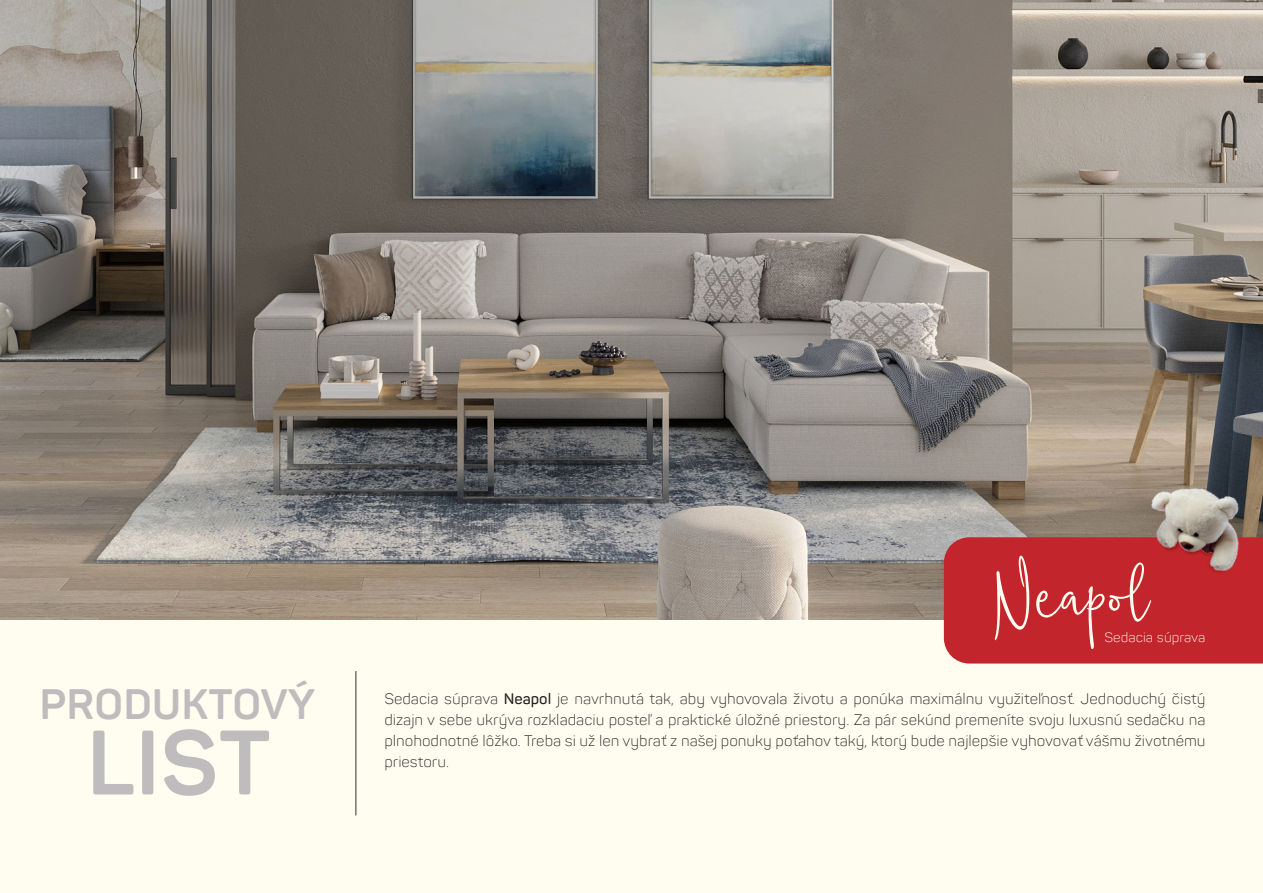
<style>
.page{position:relative;width:1263px;height:893px;background:#fffdf0}
.page>*{position:absolute;margin:0;border:0;box-sizing:border-box;transform-origin:0 0}
.t1{font:108px "Musette Script";color:#fffdf0}
.t2{font:700 90px "Panton";color:#bfbcbe}
.t3{font:700 42px "Panton";color:#bfbcbe}
.t4{font:300 15px/21px "Panton";color:#231f20;text-align:justify}
.t5{font:300 13.5px "Panton";color:#fffdf0}
.s1{font-weight:600}
</style>
<div class="page">
<img style="left:0;top:0;width:1263px;height:619px">
<div style="left:944px;top:537px;width:319px;height:126px;background:#c3252d"></div>
<hr style="left:356px;top:671px;width:1px;height:144px;background:#322d32">
<img style="left:1126px;top:468px;width:135px;height:126px">
<p class="t3" style="left:39px;top:678px;width:278px">PRODUKTOVÝ</p>
<p class="t2" style="left:86px;top:706px;width:186px">LIST</p>
<p class="t1" style="left:995px;top:511px;width:159px">Neapol</p>
<p class="t5" style="left:1104px;top:629px;width:103px">Sedacia súprava</p>
<p class="t4" style="left:384px;top:688px;width:823px">Sedacia súprava <span class="s1">Neapol</span> je navrhnutá tak, aby vyhovovala životu a ponúka maximálnu využiteľnosť. Jednoduchý čistý dizajn v sebe ukrýva rozkladaciu posteľ a praktické úložné priestory. Za pár sekúnd premeníte svoju luxusnú sedačku na plnohodnotné lôžko. Treba si už len vybrať z našej ponuky poťahov taký, ktorý bude najlepšie vyhovovať vášmu životnému priestoru.</p>
</div>
